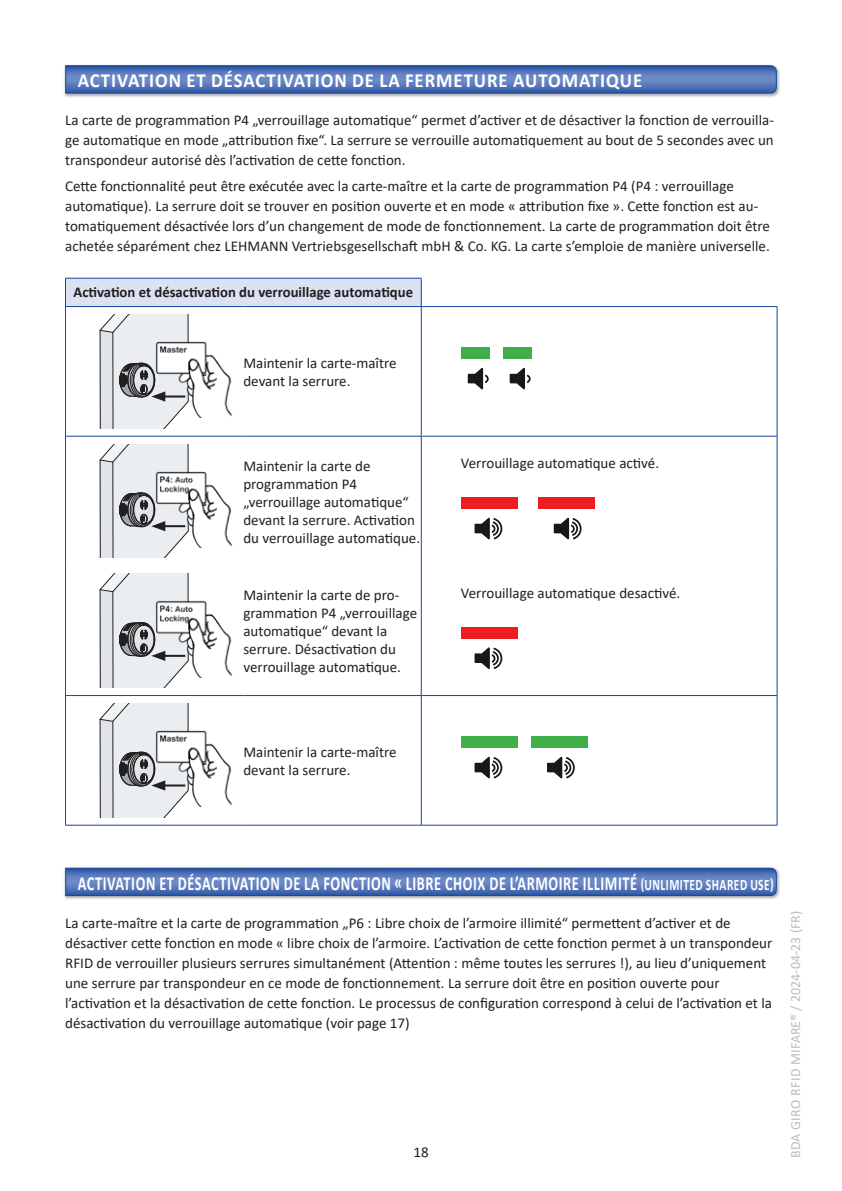
<style>
.page{position:relative;width:842px;height:1191px;background:#fff}
.page>*{position:absolute;margin:0;border:0;box-sizing:border-box;transform-origin:0 0}
.t1{font:700 20px "Calibri";letter-spacing:.04em;color:#fff;scale:.72 1}
.t2{font:700 20px "Calibri";letter-spacing:.04em;color:#fff;scale:.94 1}
.t3{font:15px/20px "Calibri";color:#231f20}
.t4{font:700 15px "Calibri";color:#231f20}
.t5{font:14px "Calibri";color:#bcbdc0}
.s1{font-size:16px}
</style>
<div class="page">
<div style="left:63px;top:64px;width:717px;height:34px;background:#231f20;opacity:.4"></div>
<svg style="left:65px;top:65px;width:712px;height:29px"></svg>
<svg style="left:66px;top:279px;width:355px;height:546px"></svg>
<svg style="left:422px;top:307px;width:355px;height:518px"></svg>
<hr style="left:65px;top:278px;width:178px;height:1px;background:#18469d">
<svg style="left:65px;top:278px;width:1px;height:28px"></svg>
<hr style="left:243px;top:278px;width:179px;height:1px;background:#18469d">
<svg style="left:421px;top:278px;width:1px;height:28px"></svg>
<hr style="left:65px;top:306px;width:178px;height:1px;background:#18469d">
<hr style="left:65px;top:307px;width:1px;height:129px;background:#18469d">
<hr style="left:243px;top:306px;width:178px;height:1px;background:#18469d">
<hr style="left:421px;top:306px;width:356px;height:1px;background:#18469d">
<hr style="left:421px;top:307px;width:1px;height:129px;background:#18469d">
<hr style="left:777px;top:307px;width:1px;height:129px;background:#18469d">
<hr style="left:65px;top:436px;width:178px;height:1px;background:#18469d">
<hr style="left:65px;top:436px;width:1px;height:130px;background:#18469d">
<hr style="left:243px;top:436px;width:178px;height:1px;background:#18469d">
<hr style="left:421px;top:436px;width:356px;height:1px;background:#18469d">
<hr style="left:421px;top:436px;width:1px;height:130px;background:#18469d">
<hr style="left:777px;top:436px;width:1px;height:130px;background:#18469d">
<hr style="left:65px;top:566px;width:1px;height:129px;background:#18469d">
<hr style="left:421px;top:566px;width:1px;height:129px;background:#18469d">
<hr style="left:777px;top:566px;width:1px;height:129px;background:#18469d">
<hr style="left:65px;top:695px;width:178px;height:1px;background:#18469d">
<hr style="left:65px;top:696px;width:1px;height:129px;background:#18469d">
<hr style="left:243px;top:695px;width:178px;height:1px;background:#18469d">
<hr style="left:421px;top:695px;width:356px;height:1px;background:#18469d">
<hr style="left:421px;top:696px;width:1px;height:129px;background:#18469d">
<hr style="left:777px;top:696px;width:1px;height:129px;background:#18469d">
<hr style="left:65px;top:825px;width:178px;height:1px;background:#18469d">
<hr style="left:243px;top:825px;width:178px;height:1px;background:#18469d">
<hr style="left:421px;top:825px;width:356px;height:1px;background:#18469d">
<img style="left:83px;top:315px;width:126px;height:113px">
<svg style="left:100px;top:315px;width:88px;height:113px"></svg>
<img style="left:139px;top:321px;width:102px;height:97px">
<div style="left:461px;top:348px;width:28px;height:11px;background:#40ae49"></div>
<div style="left:503px;top:348px;width:28px;height:11px;background:#40ae49"></div>
<svg style="left:468px;top:368px;width:21px;height:21px"></svg>
<svg style="left:510px;top:368px;width:21px;height:21px"></svg>
<img style="left:83px;top:444px;width:126px;height:114px">
<svg style="left:100px;top:444px;width:88px;height:114px"></svg>
<img style="left:139px;top:451px;width:102px;height:96px">
<div style="left:461px;top:498px;width:57px;height:11px;background:#ee1d23"></div>
<div style="left:538px;top:498px;width:57px;height:11px;background:#ee1d23"></div>
<svg style="left:474px;top:518px;width:28px;height:21px"></svg>
<svg style="left:554px;top:518px;width:28px;height:21px"></svg>
<img style="left:83px;top:574px;width:126px;height:113px">
<svg style="left:100px;top:574px;width:88px;height:113px"></svg>
<img style="left:139px;top:580px;width:102px;height:97px">
<div style="left:461px;top:627px;width:57px;height:11px;background:#ee1d23"></div>
<svg style="left:474px;top:647px;width:28px;height:22px"></svg>
<img style="left:83px;top:703px;width:126px;height:114px">
<svg style="left:100px;top:703px;width:88px;height:114px"></svg>
<img style="left:139px;top:710px;width:102px;height:96px">
<div style="left:461px;top:736px;width:57px;height:12px;background:#40ae49"></div>
<div style="left:531px;top:736px;width:57px;height:12px;background:#40ae49"></div>
<svg style="left:474px;top:756px;width:28px;height:22px"></svg>
<svg style="left:547px;top:756px;width:28px;height:22px"></svg>
<div style="left:63px;top:866px;width:717px;height:34px;background:#231f20;opacity:.4"></div>
<svg style="left:65px;top:867px;width:712px;height:29px"></svg>
<h1 class="t2" style="left:78px;top:67px;width:602px">ACTIVATION ET DÉSACTIVATION DE LA FERMETURE AUTOMATIQUE</h1>
<p class="t3" style="left:65px;top:110px;width:710px;text-align:justify">La carte de programmation P4 „verrouillage automatique“ permet d’activer et de désactiver la fonction de verrouilla&shy;ge automatique en mode „attribution fixe“. La serrure se verrouille automatiquement au bout de 5 secondes avec un transpondeur autorisé dès l’activation de cette fonction.</p>
<p class="t3" style="left:65px;top:176px;width:706px">Cette fonctionnalité peut être exécutée avec la carte-maître et la carte de programmation P4 (P4 : verrouillage automatique). La serrure doit se trouver en position ouverte et en mode « attribution fixe ». Cette fonction est au&shy;tomatiquement désactivée lors d’un changement de mode de fonctionnement. La carte de programmation doit être achetée séparément chez LEHMANN Vertriebsgesellschaft mbH &amp; Co. KG. La carte s’emploie de manière universelle.</p>
<p class="t4" style="left:73px;top:282px;width:341px">Activation et désactivation du verrouillage automatique</p>
<p class="t3" style="left:243px;top:354px;width:155px;line-height:18px">Maintenir la carte-maître devant la serrure.</p>
<p class="t3" style="left:243px;top:456px;width:178px;line-height:18px">Maintenir la carte de programmation P4 „verrouillage automatique“ devant la serrure. Activation du verrouillage automatique.</p>
<p class="t3" style="left:461px;top:453px;width:200px">Verrouillage automatique activé.</p>
<p class="t3" style="left:243px;top:586px;width:175px;line-height:18px">Maintenir la carte de pro&shy;grammation P4 „verrouillage automatique“ devant la serrure. Désactivation du verrouillage automatique.</p>
<p class="t3" style="left:461px;top:582px;width:221px">Verrouillage automatique desactivé.</p>
<p class="t3" style="left:243px;top:742px;width:155px;line-height:18px">Maintenir la carte-maître devant la serrure.</p>
<h1 class="t1" style="left:78px;top:869px;width:968px">ACTIVATION ET DÉSACTIVATION DE LA FONCTION « LIBRE CHOIX DE L’ARMOIRE ILLIMITÉ <span class="s1">(UNLIMITED SHARED USE)</span></h1>
<p class="t3" style="left:65px;top:912px;width:709px">La carte-maître et la carte de programmation „P6 : Libre choix de l’armoire illimité“ permettent d’activer et de désactiver cette fonction en mode « libre choix de l’armoire. L’activation de cette fonction permet à un transpondeur RFID de verrouiller plusieurs serrures simultanément (Attention : même toutes les serrures !), au lieu d’uniquement une serrure par transpondeur en ce mode de fonctionnement. La serrure doit être en position ouverte pour l’activation et la désactivation de cette fonction. Le processus de configuration correspond à celui de l’activation et la désactivation du verrouillage automatique (voir page 17)</p>
<p class="t3" style="left:413px;top:1142px;width:17px">18</p>
<p class="t5" style="left:786px;top:1157px;width:248px;rotate:-90deg">BDA GIRO RFID MIFARE® / 2024-04-23 (FR)</p>
</div>
